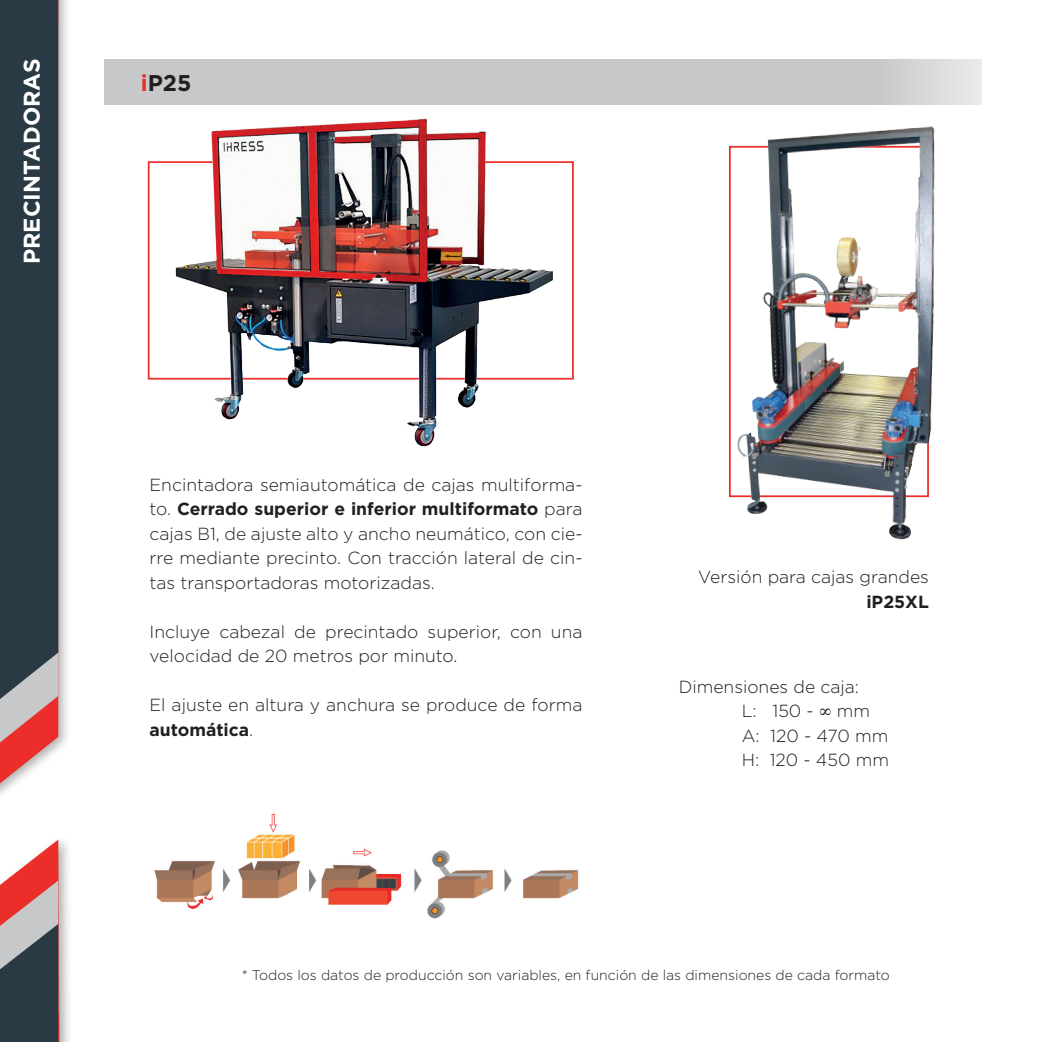
<style>
.page{position:relative;width:1042px;height:1042px;background:#fff}
.page>*{position:absolute;margin:0;border:0;box-sizing:border-box;transform-origin:0 0}
.t1{font:700 22.75px "Gotham";color:#fff}
.t2{font:700 22.75px "Gotham";color:#231f20}
.t3{font:300 17.5px/24.5px "Gotham";color:#231f20}
.t4{font:700 17.5px "Gotham";color:#231f20}
.t5{font:300 14px "Gotham";color:#231f20}
.s1{color:#eb2e29}
.s2{font-weight:700}
</style>
<div class="page">
<div style="left:0;top:0;width:71px;height:807px;background:#231f20;opacity:.35"></div>
<svg style="left:0;top:742px;width:58px;height:41px"></svg>
<div style="left:0;top:834px;width:73px;height:208px;background:#231f20;opacity:.35"></div>
<svg style="left:0;top:0;width:58px;height:742px;background:#38414b"></svg>
<svg style="left:0;top:839px;width:59px;height:203px;background:#8b6c70"></svg>
<div style="left:104px;top:60px;width:878px;height:45px;background:#c7c8ca"></div>
<img style="left:729px;top:82px;width:253px;height:458px">
<img style="left:154px;top:814px;width:425px;height:105px">
<img style="left:147px;top:118px;width:427px;height:329px">
<h1 class="t1" style="left:17px;top:264px;width:207px;rotate:-90deg">PRECINTADORAS</h1>
<h1 class="t2" style="left:141px;top:68px;width:52px"><span class="s1">i</span>P25</h1>
<p class="t3" style="left:150px;top:472px;width:434px;text-align:justify">Encintadora semiautomática de cajas multiforma&shy;to. <span class="s2">Cerrado superior e inferior multiformato</span> para cajas B1, de ajuste alto y ancho neumático, con cie&shy;rre mediante precinto. Con tracción lateral de cin&shy;tas transportadoras motorizadas.</p>
<p class="t3" style="left:150px;top:619px;width:434px">Incluye cabezal de precintado superior, con una velocidad de 20 metros por minuto.</p>
<p class="t3" style="left:150px;top:692px;width:434px">El ajuste en altura y anchura se produce de forma <span class="s2">automática</span>.</p>
<p class="t3" style="left:698px;top:564px;width:232px">Versión para cajas grandes</p>
<p class="t4" style="left:866px;top:590px;width:64px">iP25XL</p>
<p class="t3" style="left:742px;top:673px;width:149px;text-indent:-63px">Dimensiones de caja:<br>L: 150 - ∞ mm<br>A: 120 - 470 mm<br>H: 120 - 450 mm</p>
<p class="t5" style="left:242px;top:966px;width:649px">* Todos los datos de producción son variables, en función de las dimensiones de cada formato</p>
</div>
